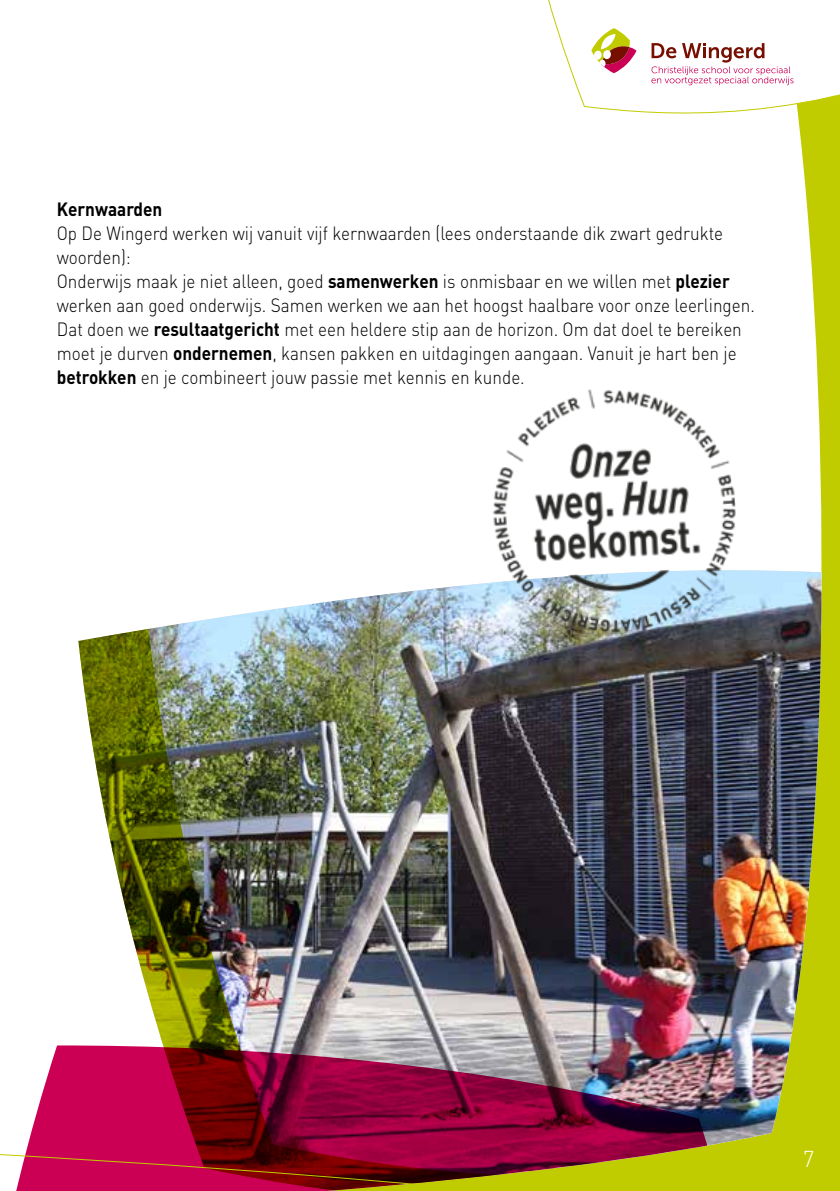
<style>
.page{position:relative;width:840px;height:1191px;background:#fff}
.page>*{position:absolute;margin:0;border:0;box-sizing:border-box;transform-origin:0 0}
.t1{font:300 22.6px "DIN Pro";color:#fff}
.t2{font:300 19px/24px "DIN Pro";color:#000;scale:.9 1}
.t3{font:700 19px "DIN Pro";color:#000;scale:.9 1}
.s1{font-weight:700}
</style>
<div class="page">
<svg style="left:799px;top:129px;width:40px;height:429px;fill:#c1cc00"></svg>
<svg style="left:548px;top:0;width:291px;height:129px"></svg>
<svg style="left:591px;top:28px;width:45px;height:45px"></svg>
<svg style="left:651px;top:43px;width:142px;height:42px"></svg>
<img style="left:148px;top:570px;width:673px;height:59px">
<img style="left:78px;top:629px;width:761px;height:488px">
<img style="left:35px;top:1045px;width:729px;height:72px">
<svg style="left:0;top:1117px;width:839px;height:74px;background:#a33f30"></svg>
<img style="left:457px;top:389px;width:316px;height:279px">
<p class="t3" style="left:57px;top:196px;width:119px">Kernwaarden</p>
<p class="t2" style="left:57px;top:220px;width:776px">Op De Wingerd werken wij vanuit vijf kernwaarden (lees onderstaande dik zwart gedrukte woorden):<br>Onderwijs maak je niet alleen, goed <span class="s1">samenwerken</span> is onmisbaar en we willen met <span class="s1">plezier </span>werken aan goed onderwijs. Samen werken we aan het hoogst haalbare voor onze leerlingen.<br>Dat doen we <span class="s1">resultaatgericht</span> met een heldere stip aan de horizon. Om dat doel te bereiken moet je durven <span class="s1">ondernemen</span>, kansen pakken en uitdagingen aangaan. Vanuit je hart ben je <span class="s1">betrokken</span> en je combineert jouw passie met kennis en kunde.</p>
<p class="t1" style="left:802px;top:1143px;width:13px">7</p>
</div>
